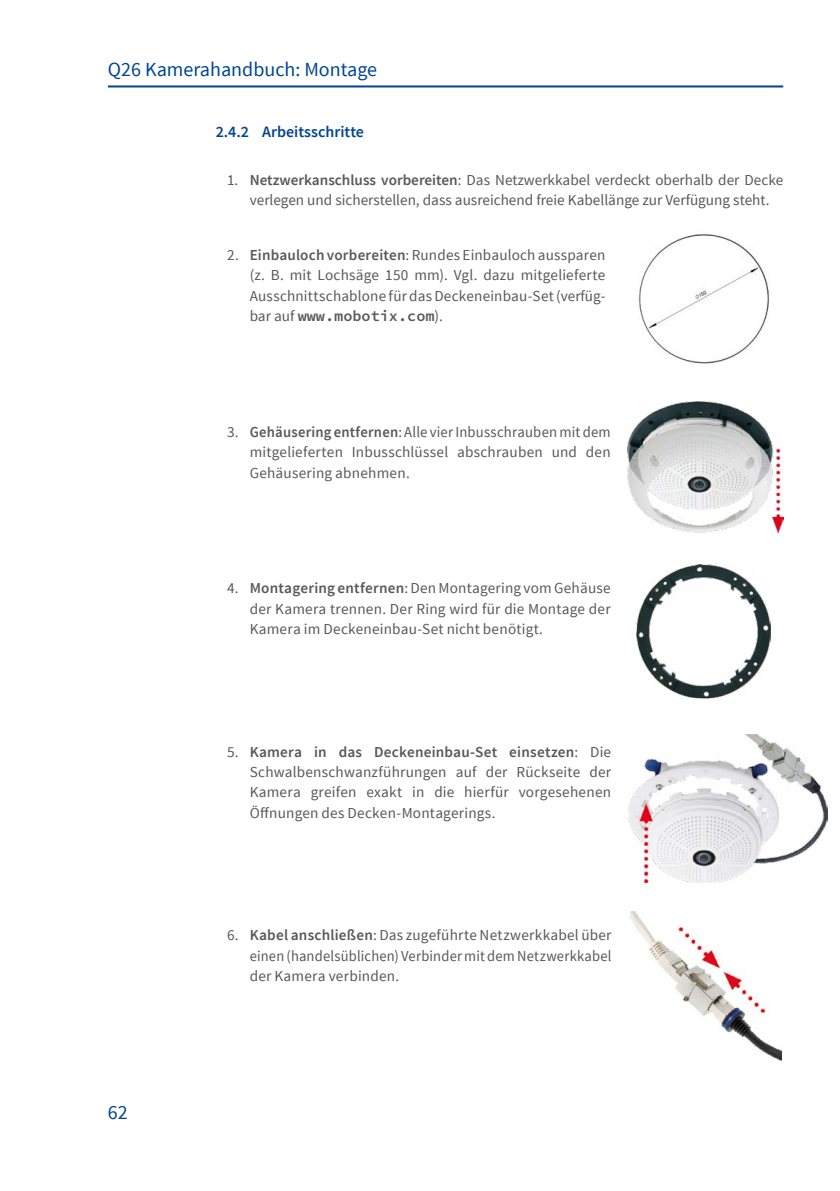
<style>
.page{position:relative;width:840px;height:1191px;background:#fff}
.page>*{position:absolute;margin:0;border:0;box-sizing:border-box;transform-origin:0 0}
.t1{font:20px "Source Sans Pro";color:#004494}
.t2{font:600 16px "Source Sans Pro";color:#004494}
.t3{font:15.2px/20.4px "Source Sans Pro";letter-spacing:.01em;color:#58585a;text-align:justify}
.t4{font:600 15.2px "Source Code Pro";color:#58585a}
.s1{font-weight:600}
.s2{font-family:"Source Sans Pro";font-weight:400}
</style>
<div class="page">
<hr style="left:108px;top:85px;width:674px;height:2px;background:#004494">
<img style="left:638px;top:234px;width:132px;height:130px">
<img style="left:627px;top:402px;width:155px;height:130px">
<img style="left:636px;top:564px;width:134px;height:134px">
<img style="left:628px;top:734px;width:198px;height:148px">
<img style="left:630px;top:911px;width:150px;height:149px">
<h1 class="t1" style="left:108px;top:57px;width:271px">Q26 Kamerahandbuch: Montage</h1>
<p class="t2" style="left:215px;top:122px;width:150px">2.4.2 Arbeitsschritte</p>
<p class="t3" style="left:227px;top:170px;width:557px;text-align:center">1. <span class="s1">Netzwerkanschluss vorbereiten</span>: Das Netzwerkkabel verdeckt oberhalb der Decke verlegen und sicherstellen, dass ausreichend freie Kabellänge zur Verfügung steht.</p>
<p class="t3" style="left:249px;top:245px;width:357px;text-indent:-23px">2. <span class="s1">Einbauloch vorbereiten</span>: Rundes Einbauloch aussparen (z. B. mit Lochsäge 150 mm). Vgl. dazu mitgelieferte Ausschnittschablone für dasDeckeneinbau-Set(verfüg-</p>
<p class="t4" style="left:249px;top:305px;width:195px"><span class="s2">bar auf</span> www.mobotix.com<span class="s2">).</span></p>
<p class="t3" style="left:249px;top:422px;width:362px;text-indent:-23px">3. <span class="s1">Gehäusering entfernen</span>: Alle vierInbusschrauben mit dem mitgelieferten Inbusschlüssel abschrauben und den Gehäusering abnehmen.</p>
<p class="t3" style="left:249px;top:578px;width:362px;text-indent:-23px">4. <span class="s1">Montagering entfernen</span>:Den Montagering vom Gehäuse der Kamera trennen. Der Ring wird für die Montage der Kamera im Deckeneinbau-Set nicht benötigt.</p>
<p class="t3" style="left:249px;top:741px;width:363px;text-indent:-23px">5. <span class="s1">Kamera in das Deckeneinbau-Set einsetzen</span>: Die Schwalbenschwanzführungen auf der Rückseite der Kamera greifen exakt in die hierfür vorgesehenen Öffnungen des Decken-Montagerings.</p>
<h1 class="t1" style="left:108px;top:1099px;width:21px">62</h1>
<p class="t3" style="left:249px;top:925px;width:363px;text-indent:-23px">6. <span class="s1">Kabel anschließen</span>: Das zugeführte Netzwerkkabel über einen (handelsüblichen) Verbinder mit dem Netzwerkkabel der Kamera verbinden.</p>
</div>
